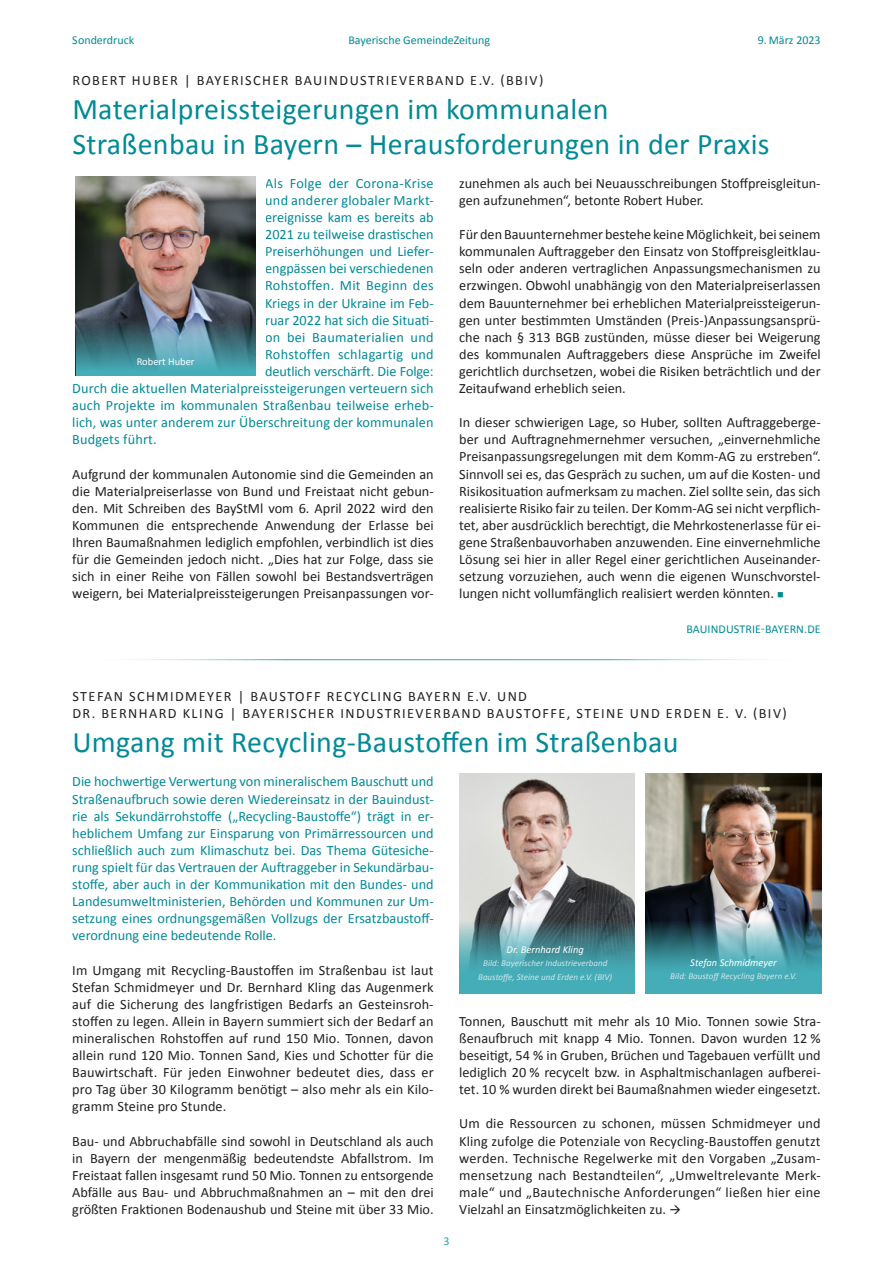
<style>
.page{position:relative;width:893px;height:1263px;background:#fff}
.page>*{position:absolute;margin:0;border:0;box-sizing:border-box;transform-origin:0 0}
.t1{font:30px/34.2px "Calibri";letter-spacing:.01em;color:#008a97}
.t2{font:14.25px/17.1px "Calibri";color:#231f20;text-align:justify}
.t3{font:14.25px/17.1px "Calibri";color:#008a97;text-align:justify}
.t4{font:14.25px/17.1px "Calibri";letter-spacing:.1em;color:#231f20}
.t5{font:14.25px "Calibri";letter-spacing:.02em;color:#008a97}
.t6{font:14.25px "Calibri";letter-spacing:.025em;color:#008a97}
.t7{font:12px "Calibri";color:#008a97}
.t8{font:12px "Calibri";color:#1ca4b0}
.t9{font:italic 10.5px "Calibri";color:#fff}
.t10{font:10.5px "Calibri";color:#fff}
.t11{font:italic 9px/13.5px "Calibri";color:#cfe6ea;text-align:center}
.s1{color:#008a97}
</style>
<div class="page">
<img style="left:76px;top:176px;width:180px;height:144px">
<svg style="left:76px;top:320px;width:180px;height:55px;background:#4a8592"></svg>
<img style="left:459px;top:774px;width:176px;height:147px">
<svg style="left:459px;top:921px;width:176px;height:72px;background:#4e98a1"></svg>
<img style="left:645px;top:774px;width:177px;height:147px">
<svg style="left:645px;top:921px;width:177px;height:72px;background:#4b96a1"></svg>
<p class="t7" style="left:72px;top:32px;width:64px">Sonderdruck</p>
<p class="t7" style="left:348px;top:32px;width:143px">Bayerische GemeindeZeitung</p>
<p class="t7" style="left:758px;top:32px;width:65px">9. März 2023</p>
<p class="t4" style="left:72px;top:71px;width:472px">ROBERT HUBER | BAYERISCHER BAUINDUSTRIEVERBAND E.V. (BBIV)</p>
<h1 class="t1" style="left:72px;top:91px;width:699px">Materialpreissteigerungen im kommunalen<br>Straßenbau in Bayern – Herausforderungen in der Praxis</h1>
<p class="t6" style="left:265px;top:174px;width:170px">Als Folge der Corona-Krise</p>
<p class="t5" style="left:265px;top:191px;width:170px">und anderer globaler Markt-</p>
<p class="t3" style="left:265px;top:208px;width:170px">ereignisse kam es bereits ab</p>
<p class="t3" style="left:265px;top:225px;width:170px">2021 zu teilweise drastischen</p>
<p class="t3" style="left:265px;top:242px;width:170px">Preiserhöhungen und Liefer-</p>
<p class="t3" style="left:265px;top:259px;width:170px">engpässen bei verschiedenen</p>
<p class="t5" style="left:265px;top:277px;width:170px">Rohstoffen. Mit Beginn des</p>
<p class="t3" style="left:265px;top:294px;width:170px">Kriegs in der Ukraine im Feb-</p>
<p class="t3" style="left:265px;top:311px;width:170px">ruar 2022 hat sich die Situati-</p>
<p class="t5" style="left:265px;top:328px;width:170px">on bei Baumaterialien und</p>
<p class="t5" style="left:265px;top:345px;width:170px">Rohstoffen schlagartig und</p>
<p class="t3" style="left:265px;top:362px;width:170px">deutlich verschärft. Die Folge:</p>
<p class="t3" style="left:72px;top:379px;width:363px">Durch die aktuellen Materialpreissteigerungen verteuern sich</p>
<p class="t3" style="left:72px;top:396px;width:363px">auch Projekte im kommunalen Straßenbau teilweise erheb-</p>
<p class="t3" style="left:72px;top:413px;width:363px">lich, was unter anderem zur Überschreitung der kommunalen</p>
<p class="t3" style="left:72px;top:430px;width:86px">Budgets führt.</p>
<p class="t2" style="left:72px;top:465px;width:363px">Aufgrund der kommunalen Autonomie sind die Gemeinden an die Materialpreiserlasse von Bund und Freistaat nicht gebun&shy;den. Mit Schreiben des BayStMl vom 6. April 2022 wird den Kommunen die entsprechende Anwendung der Erlasse bei Ihren Baumaßnahmen lediglich empfohlen, verbindlich ist dies für die Gemeinden jedoch nicht. „Dies hat zur Folge, dass sie sich in einer Reihe von Fällen sowohl bei Bestandsverträgen weigern, bei Materialpreissteigerungen Preisanpassungen vor-</p>
<p class="t10" style="left:137px;top:355px;width:59px">Robert Huber</p>
<p class="t2" style="left:459px;top:174px;width:363px">zunehmen als auch bei Neuausschreibungen Stoffpreisgleitun&shy;gen aufzunehmen“, betonte Robert Huber.</p>
<p class="t2" style="left:459px;top:225px;width:363px">Für den Bauunternehmer bestehe keine Möglichkeit, bei seinem kommunalen Auftraggeber den Einsatz von Stoffpreisgleitklau&shy;seln oder anderen vertraglichen Anpassungsmechanismen zu erzwingen. Obwohl unabhängig von den Materialpreiserlassen dem Bauunternehmer bei erheblichen Materialpreissteigerun&shy;gen unter bestimmten Umständen (Preis-)Anpassungsansprü&shy;che nach § 313 BGB zustünden, müsse dieser bei Weigerung des kommunalen Auftraggebers diese Ansprüche im Zweifel gerichtlich durchsetzen, wobei die Risiken beträchtlich und der Zeitaufwand erheblich seien.</p>
<p class="t2" style="left:459px;top:413px;width:363px">In dieser schwierigen Lage, so Huber, sollten Auftraggeberge&shy;ber und Auftragnehmernehmer versuchen, „einvernehmliche Preisanpassungsregelungen mit dem Komm-AG zu erstreben“.<br>Sinnvoll sei es, das Gespräch zu suchen, um auf die Kosten- und Risikosituation aufmerksam zu machen. Ziel sollte sein, das sich realisierte Risiko fair zu teilen. Der Komm-AG sei nicht verpflich&shy;tet, aber ausdrücklich berechtigt, die Mehrkostenerlasse für ei&shy;gene Straßenbauvorhaben anzuwenden. Eine einvernehmliche Lösung sei hier in aller Regel einer gerichtlichen Auseinander&shy;setzung vorzuziehen, auch wenn die eigenen Wunschvorstel&shy;lungen nicht vollumfänglich realisiert werden könnten. <span class="s1">■</span></p>
<p class="t7" style="left:686px;top:621px;width:136px">BAUINDUSTRIE-BAYERN.DE</p>
<p class="t4" style="left:72px;top:687px;width:716px">STEFAN SCHMIDMEYER | BAUSTOFF RECYCLING BAYERN E.V. UND<br>DR. BERNHARD KLING | BAYERISCHER INDUSTRIEVERBAND BAUSTOFFE, STEINE UND ERDEN E. V. (BIV)</p>
<h1 class="t1" style="left:72px;top:724px;width:608px">Umgang mit Recycling-Baustoffen im Straßenbau</h1>
<p class="t3" style="left:72px;top:772px;width:363px">Die hochwertige Verwertung von mineralischem Bauschutt und Straßenaufbruch sowie deren Wiedereinsatz in der Bauindust&shy;rie als Sekundärrohstoffe („Recycling-Baustoffe“) trägt in er&shy;heblichem Umfang zur Einsparung von Primärressourcen und schließlich auch zum Klimaschutz bei. Das Thema Gütesiche&shy;rung spielt für das Vertrauen der Auftraggeber in Sekundärbau&shy;stoffe, aber auch in der Kommunikation mit den Bundes- und Landesumweltministerien, Behörden und Kommunen zur Um&shy;setzung eines ordnungsgemäßen Vollzugs der Ersatzbaustoff&shy;verordnung eine bedeutende Rolle.</p>
<p class="t2" style="left:72px;top:960px;width:363px">Im Umgang mit Recycling-Baustoffen im Straßenbau ist laut Stefan Schmidmeyer und Dr. Bernhard Kling das Augenmerk auf die Sicherung des langfristigen Bedarfs an Gesteinsroh&shy;stoffen zu legen. Allein in Bayern summiert sich der Bedarf an mineralischen Rohstoffen auf rund 150 Mio. Tonnen, davon allein rund 120 Mio. Tonnen Sand, Kies und Schotter für die Bauwirtschaft. Für jeden Einwohner bedeutet dies, dass er pro Tag über 30 Kilogramm benötigt – also mehr als ein Kilo&shy;gramm Steine pro Stunde.</p>
<p class="t2" style="left:72px;top:1131px;width:363px">Bau- und Abbruchabfälle sind sowohl in Deutschland als auch in Bayern der mengenmäßig bedeutendste Abfallstrom. Im Freistaat fallen insgesamt rund 50 Mio. Tonnen zu entsorgende Abfälle aus Bau- und Abbruchmaßnahmen an – mit den drei größten Fraktionen Bodenaushub und Steine mit über 33 Mio.</p>
<p class="t9" style="left:507px;top:942px;width:79px">Dr. Bernhard Kling</p>
<p class="t11" style="left:478px;top:956px;width:136px">Bild: Bayerischer Industrieverband<br>Baustoffe, Steine und Erden e.V. (BIV)</p>
<p class="t9" style="left:690px;top:955px;width:88px">Stefan Schmidmeyer</p>
<p class="t11" style="left:670px;top:969px;width:128px">Bild: Baustoff Recycling Bayern e.V.</p>
<p class="t8" style="left:443px;top:1234px;width:8px">3</p>
<p class="t2" style="left:459px;top:1012px;width:363px">Tonnen, Bauschutt mit mehr als 10 Mio. Tonnen sowie Stra&shy;ßenaufbruch mit knapp 4 Mio. Tonnen. Davon wurden 12 % beseitigt, 54 % in Gruben, Brüchen und Tagebauen verfüllt und lediglich 20 % recycelt bzw. in Asphaltmischanlagen aufberei&shy;tet. 10 % wurden direkt bei Baumaßnahmen wieder eingesetzt.</p>
<p class="t2" style="left:459px;top:1114px;width:363px">Um die Ressourcen zu schonen, müssen Schmidmeyer und Kling zufolge die Potenziale von Recycling-Baustoffen genutzt werden. Technische Regelwerke mit den Vorgaben „Zusam&shy;mensetzung nach Bestandteilen“, „Umweltrelevante Merk&shy;male“ und „Bautechnische Anforderungen“ ließen hier eine Vielzahl an Einsatzmöglichkeiten zu. →</p>
</div>
